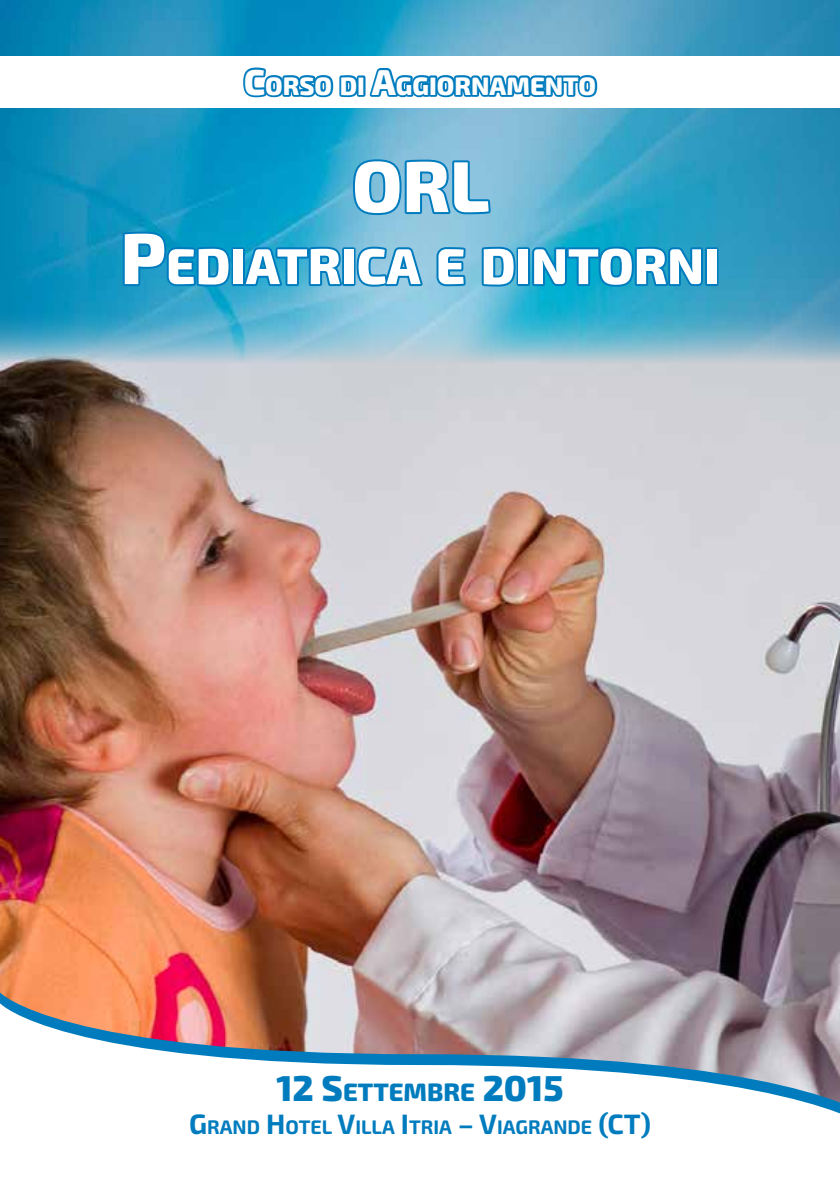
<style>
.page{position:relative;width:840px;height:1191px;background:#fff}
.page>*{position:absolute;margin:0;border:0;box-sizing:border-box;transform-origin:0 0}
.t1{font:800 72px "Exo 2.0";color:#fff}
.t2{font:800 50.4px "Exo 2.0";color:#fff}
.t3{font:800 25.2px "Exo 2.0";color:#fff}
.t4{font:800 25.2px "Exo 2.0";color:#007cbe}
.t5{font:700 19.6px "Exo 2.0";color:#007cbe}
.s1{font-size:36px}
.s2{font-size:72px}
.s3{font-size:28px}
</style>
<div class="page">
<img style="left:0;top:0;width:839px;height:306px">
<img style="left:0;top:306px;width:839px;height:686px">
<svg style="left:351px;top:157px;width:141px;height:60px;background:#5babd3"></svg>
<svg style="left:121px;top:230px;width:111px;height:58px;background:#0c90c3"></svg>
<div style="left:231px;top:247px;width:14px;height:39px;border:4px solid #007cbe"></div>
<svg style="left:240px;top:245px;width:105px;height:44px;background:#2298c9"></svg>
<div style="left:342px;top:247px;width:13px;height:39px;border:4px solid #007cbe"></div>
<svg style="left:354px;top:245px;width:72px;height:44px;background:#5aabd3"></svg>
<svg style="left:434px;top:245px;width:33px;height:43px"></svg>
<svg style="left:479px;top:245px;width:38px;height:43px;background:#41a2ce"></svg>
<div style="left:516px;top:247px;width:13px;height:39px;border:4px solid #007cbe"></div>
<svg style="left:530px;top:244px;width:174px;height:45px;background:#0d94c5"></svg>
<div style="left:704px;top:247px;width:14px;height:39px;border:4px solid #007cbe"></div>
<div style="left:0;top:57px;width:839px;height:51px;background:#fff"></div>
<svg style="left:243px;top:67px;width:113px;height:31px"></svg>
<div style="left:356px;top:75px;width:9px;height:22px;border:4px solid #007cbe"></div>
<svg style="left:366px;top:0;width:233px;height:98px"></svg>
<img style="left:0;top:992px;width:839px;height:11px">
<svg style="left:0;top:1003px;width:839px;height:110px"></svg>
<p class="t3" style="left:244px;top:71px;width:352px"><span class="s1">C</span>ORSO DI <span class="s1">A</span>GGIORNAMENTO</p>
<h1 class="t1" style="left:352px;top:143px;width:139px">ORL</h1>
<h2 class="t2" style="left:120px;top:236px;width:600px"><span class="s2">P</span>EDIATRICA E DINTORNI</h2>
<p class="t4" style="left:276px;top:1076px;width:288px"><span class="s1">12 S</span>ETTEMBRE <span class="s1">2015</span></p>
<p class="t5" style="left:189px;top:1115px;width:463px"><span class="s3">G</span>RAND <span class="s3">H</span>OTEL <span class="s3">V</span>ILLA <span class="s3">I</span> TRIA <span class="s3">– V</span>IAGRANDE <span class="s3">(CT)</span></p>
</div>
